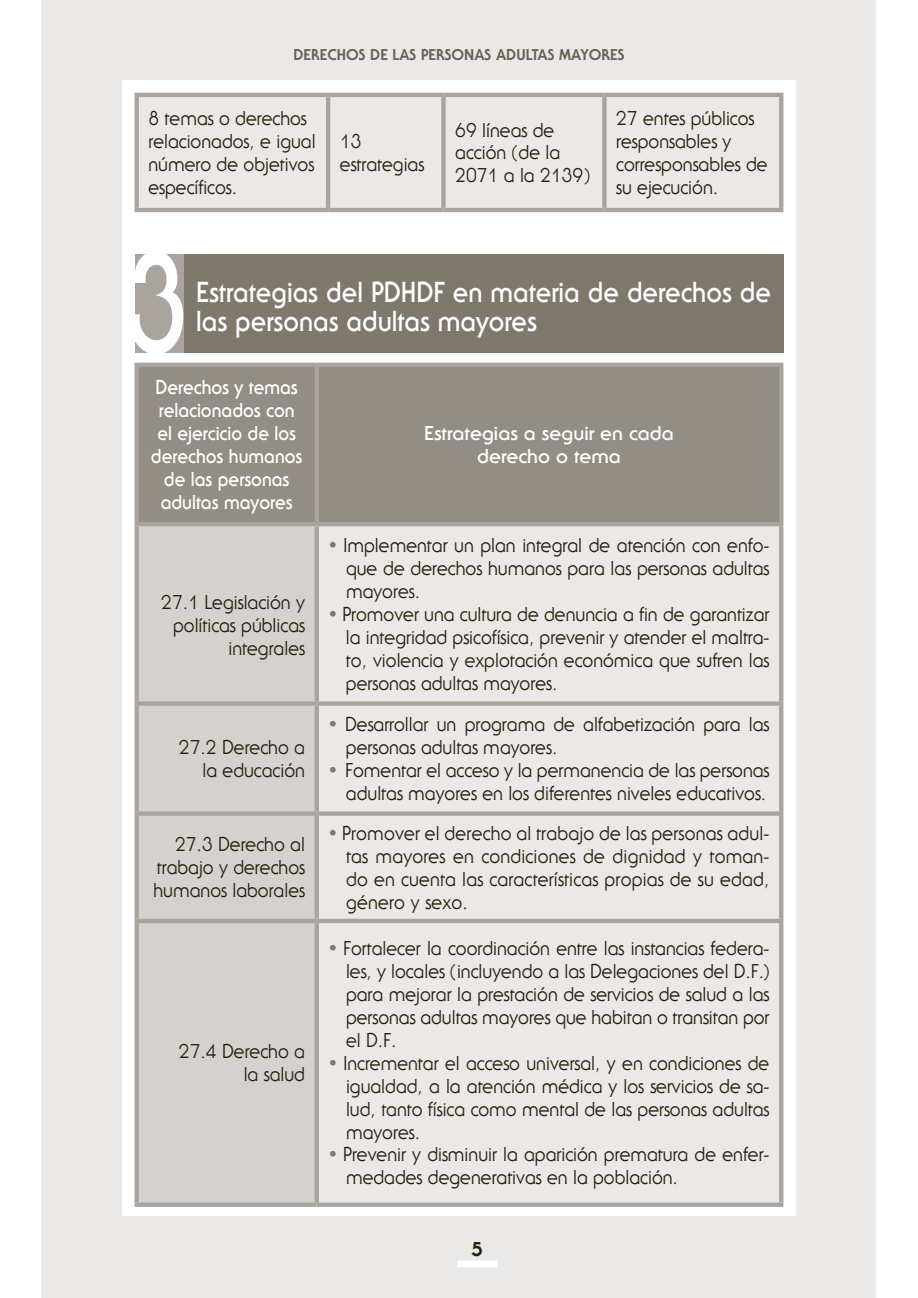
<style>
.page{position:relative;width:918px;height:1298px;background:#fff}
.page>*{position:absolute;margin:0;border:0;box-sizing:border-box;transform-origin:0 0}
.t1{font:700 28.4px/29.4px "Serif Gothic Std";color:#fff;scale:.9 1}
.t2{font:19.6px/22.8px "Serif Gothic Std";color:#281e0c;scale:.9 1}
.t3{font:700 19.6px/23px "Serif Gothic Std";color:#fff;text-align:center;scale:.9 1}
.t4{font:700 19.6px/23px "Serif Gothic Std";color:#fff;text-align:center}
.t5{font:800 19.6px "Serif Gothic Std";color:#281e0c}
.t6{font:800 15.2px "Serif Gothic Std";color:#686154}
</style>
<div class="page">
<div style="left:42px;top:0;width:834px;height:1298px;background:#eae9e7"></div>
<div style="left:122px;top:80px;width:674px;height:1136px;background:#fff"></div>
<div style="left:457px;top:1261px;width:41px;height:6px;background:#fff"></div>
<div style="left:135px;top:254px;width:648px;height:99px;background:#7e786d"></div>
<svg style="left:135px;top:254px;width:48px;height:99px"></svg>
<div style="left:139px;top:97px;width:640px;height:111px;background:#eae9e7"></div>
<hr style="left:604px;top:93px;width:179px;height:4px;background:#a9a59e">
<hr style="left:779px;top:97px;width:4px;height:111px;background:#a9a59e">
<hr style="left:604px;top:208px;width:179px;height:4px;background:#a9a59e">
<hr style="left:135px;top:93px;width:193px;height:4px;background:#a9a59e">
<hr style="left:135px;top:97px;width:4px;height:111px;background:#a9a59e">
<hr style="left:135px;top:208px;width:193px;height:4px;background:#a9a59e">
<hr style="left:328px;top:93px;width:115px;height:4px;background:#a9a59e">
<hr style="left:326px;top:97px;width:4px;height:111px;background:#a9a59e">
<hr style="left:328px;top:208px;width:115px;height:4px;background:#a9a59e">
<hr style="left:443px;top:93px;width:161px;height:4px;background:#a9a59e">
<div style="left:441px;top:97px;width:5px;height:111px;background:#a9a59e"></div>
<div style="left:602px;top:97px;width:5px;height:111px;background:#a9a59e"></div>
<hr style="left:443px;top:208px;width:161px;height:4px;background:#a9a59e">
<div style="left:139px;top:367px;width:640px;height:155px;background:#938e85"></div>
<div style="left:139px;top:526px;width:176px;height:677px;background:#d4d2ce"></div>
<div style="left:319px;top:526px;width:460px;height:677px;background:#eae9e7"></div>
<hr style="left:317px;top:363px;width:466px;height:4px;background:#a9a59e">
<hr style="left:779px;top:367px;width:4px;height:155px;background:#a9a59e">
<hr style="left:317px;top:522px;width:466px;height:4px;background:#a9a59e">
<hr style="left:779px;top:526px;width:4px;height:175px;background:#a9a59e">
<div style="left:317px;top:701px;width:466px;height:5px;background:#a9a59e"></div>
<hr style="left:779px;top:706px;width:4px;height:105px;background:#a9a59e">
<div style="left:317px;top:811px;width:466px;height:5px;background:#a9a59e"></div>
<hr style="left:779px;top:816px;width:4px;height:103px;background:#a9a59e">
<hr style="left:317px;top:919px;width:466px;height:4px;background:#a9a59e">
<hr style="left:779px;top:923px;width:4px;height:280px;background:#a9a59e">
<hr style="left:317px;top:1203px;width:466px;height:4px;background:#a9a59e">
<hr style="left:134px;top:363px;width:183px;height:4px;background:#a9a59e">
<div style="left:134px;top:367px;width:5px;height:155px;background:#a9a59e"></div>
<hr style="left:315px;top:367px;width:4px;height:155px;background:#a9a59e">
<hr style="left:134px;top:522px;width:183px;height:4px;background:#a9a59e">
<div style="left:134px;top:526px;width:5px;height:175px;background:#a9a59e"></div>
<hr style="left:315px;top:526px;width:4px;height:175px;background:#a9a59e">
<div style="left:134px;top:701px;width:183px;height:5px;background:#a9a59e"></div>
<div style="left:134px;top:706px;width:5px;height:105px;background:#a9a59e"></div>
<hr style="left:315px;top:706px;width:4px;height:105px;background:#a9a59e">
<div style="left:134px;top:811px;width:183px;height:5px;background:#a9a59e"></div>
<div style="left:134px;top:816px;width:5px;height:103px;background:#a9a59e"></div>
<hr style="left:315px;top:816px;width:4px;height:103px;background:#a9a59e">
<hr style="left:134px;top:919px;width:183px;height:4px;background:#a9a59e">
<div style="left:134px;top:923px;width:5px;height:280px;background:#a9a59e"></div>
<hr style="left:315px;top:923px;width:4px;height:280px;background:#a9a59e">
<hr style="left:134px;top:1203px;width:183px;height:4px;background:#a9a59e">
<svg style="left:330px;top:542px;width:12px;height:11px"></svg>
<svg style="left:330px;top:611px;width:12px;height:11px"></svg>
<svg style="left:330px;top:721px;width:12px;height:11px"></svg>
<svg style="left:330px;top:767px;width:12px;height:11px"></svg>
<svg style="left:330px;top:830px;width:13px;height:11px"></svg>
<svg style="left:330px;top:945px;width:12px;height:11px"></svg>
<svg style="left:330px;top:1060px;width:12px;height:11px"></svg>
<svg style="left:330px;top:1151px;width:12px;height:11px"></svg>
<p class="t6" style="left:293px;top:50px;width:333px">DERECHOS DE LAS PERSONAS ADULTAS MAYORES</p>
<p class="t2" style="left:148px;top:109px;width:187px">8 temas o derechos relacionados, e igual número de objetivos específicos.</p>
<p class="t2" style="left:340px;top:132px;width:95px">13 estrategias</p>
<p class="t2" style="left:455px;top:120px;width:151px">69 líneas de acción (de la<br>2071 a la 2139)</p>
<p class="t2" style="left:616px;top:109px;width:170px">27 entes públicos responsables y corresponsables de su ejecución.</p>
<h1 class="t1" style="left:196px;top:280px;width:640px">Estrategias del PDHDF en materia de derechos de las personas adultas mayores</h1>
<p class="t3" style="left:151px;top:378px;width:170px">Derechos y temas relacionados con el ejercicio de los derechos humanos de las personas adultas mayores</p>
<p class="t2" style="left:161px;top:593px;width:161px;text-align:right">27.1 Legislación y políticas públicas integrales</p>
<p class="t2" style="left:179px;top:738px;width:142px;text-align:right">27.2 Derecho a la educación</p>
<p class="t4" style="left:424px;top:424px;width:251px">Estrategias a seguir en cada derecho o tema</p>
<p class="t2" style="left:342px;top:536px;width:476px">Implementar un plan integral de atención con enfo&shy;que de derechos humanos para las personas adultas mayores.<br>Promover una cultura de denuncia a fin de garantizar la integridad psicofísica, prevenir y atender el maltra&shy;to, violencia y explotación económica que sufren las personas adultas mayores.</p>
<p class="t2" style="left:345px;top:715px;width:473px">Desarrollar un programa de alfabetización para las personas adultas mayores.<br>Fomentar el acceso y la permanencia de las personas adultas mayores en los diferentes niveles educativos.</p>
<p class="t2" style="left:153px;top:835px;width:170px;text-align:justify;text-indent:22px">27.3 Derecho al trabajo y derechos humanos laborales</p>
<p class="t2" style="left:342px;top:824px;width:476px;text-align:justify">Promover el derecho al trabajo de las personas adul&shy;tas mayores en condiciones de dignidad y toman&shy;do en cuenta las características propias de su edad, género y sexo.</p>
<p class="t2" style="left:179px;top:1042px;width:142px;text-align:right">27.4 Derecho a la salud</p>
<p class="t2" style="left:343px;top:939px;width:475px">Fortalecer la coordinación entre las instancias federa&shy;les, y locales (incluyendo a las Delegaciones del D.F.) para mejorar la prestación de servicios de salud a las personas adultas mayores que habitan o transitan por el D.F.<br>Incrementar el acceso universal, y en condiciones de igualdad, a la atención médica y los servicios de sa&shy;lud, tanto física como mental de las personas adultas mayores.<br>Prevenir y disminuir la aparición prematura de enfer&shy;medades degenerativas en la población.</p>
<p class="t5" style="left:472px;top:1242px;width:13px">5</p>
</div>
